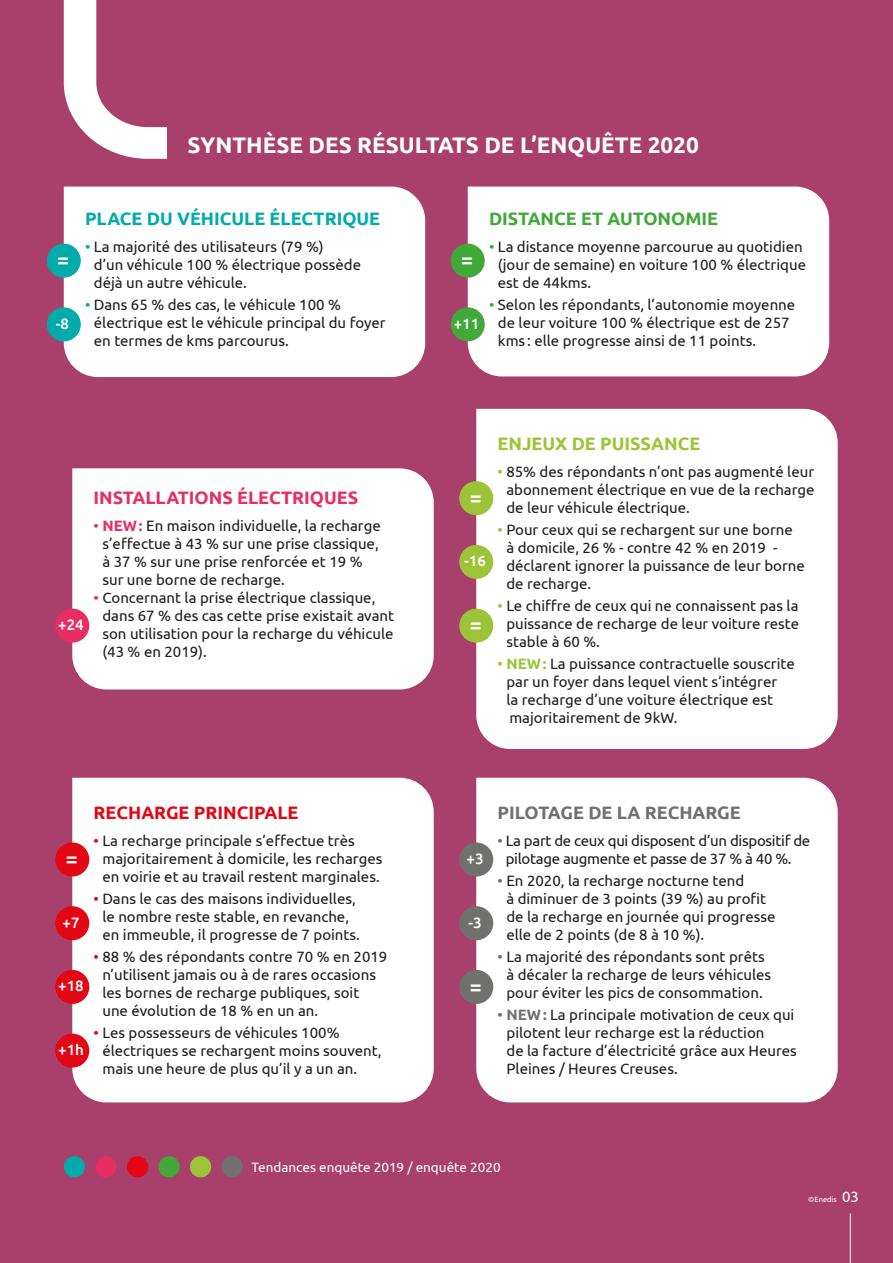
<style>
.page{position:relative;width:893px;height:1263px;background:#a93f6b}
.page>*{position:absolute;margin:0;border:0;box-sizing:border-box;transform-origin:0 0}
.t1{font:700 22.5px "Ubuntu";color:#fff}
.t2{font:500 21px "Ubuntu";color:#fff}
.t3{font:700 18px "Ubuntu";color:#00abaa}
.t4{font:700 18px "Ubuntu";color:#e72d61}
.t5{font:700 18px "Ubuntu";color:#70706f}
.t6{font:700 18px "Ubuntu";color:#40a939}
.t7{font:700 18px "Ubuntu";color:#e30614}
.t8{font:700 18px "Ubuntu";color:#9bc438}
.t9{font:15px/18px "Ubuntu";color:#1d1d1b}
.t10{font:15px/18px "Ubuntu";letter-spacing:-.02em;color:#1d1d1b}
.t11{font:500 15px "Ubuntu";color:#fff}
.t12{font:13.5px "Ubuntu";color:#fff}
.t13{font:7.5px "Ubuntu";color:#fff}
.s1{color:#00abaa}
.s2{color:#40a939}
.s3{color:#e72d61}
.s4{font-weight:700;color:#e72d61}
.s5{color:#9bc438}
.s6{font-weight:700;color:#9bc438}
.s7{color:#e30614}
.s8{color:#70706f}
.s9{font-weight:700;color:#70706f}
.s10{font-size:15px}
</style>
<div class="page">
<hr style="left:850px;top:1213px;width:1px;height:50px;background:#fff">
<svg style="left:64px;top:0;width:103px;height:159px"></svg>
<div style="left:64px;top:1156px;width:21px;height:21px;background:#00abaa;border-radius:50%"></div>
<div style="left:158px;top:1156px;width:22px;height:21px;background:#40a939;border-radius:50%"></div>
<div style="left:95px;top:1156px;width:22px;height:21px;background:#e72d61;border-radius:50%"></div>
<div style="left:190px;top:1156px;width:21px;height:21px;background:#9bc438;border-radius:50%"></div>
<div style="left:221px;top:1156px;width:22px;height:21px;background:#70706f;border-radius:50%"></div>
<div style="left:127px;top:1156px;width:21px;height:21px;background:#e30614;border-radius:50%"></div>
<div style="left:64px;top:187px;width:361px;height:190px;background:#fff"></div>
<div style="left:468px;top:187px;width:361px;height:189px;background:#fff"></div>
<div style="left:47px;top:244px;width:34px;height:34px;background:#00abaa;border-radius:50%"></div>
<div style="left:451px;top:244px;width:34px;height:34px;background:#40a939;border-radius:50%"></div>
<div style="left:47px;top:307px;width:34px;height:34px;background:#00abaa;border-radius:50%"></div>
<div style="left:451px;top:307px;width:34px;height:34px;background:#40a939;border-radius:50%"></div>
<div style="left:476px;top:409px;width:362px;height:340px;background:#fff"></div>
<div style="left:459px;top:481px;width:34px;height:34px;background:#9bc438;border-radius:50%"></div>
<div style="left:459px;top:609px;width:34px;height:34px;background:#9bc438;border-radius:50%"></div>
<div style="left:459px;top:545px;width:34px;height:34px;background:#9bc438;border-radius:50%"></div>
<div style="left:72px;top:468px;width:362px;height:221px;background:#fff"></div>
<div style="left:55px;top:609px;width:34px;height:34px;background:#e72d61;border-radius:50%"></div>
<div style="left:476px;top:778px;width:362px;height:324px;background:#fff"></div>
<div style="left:72px;top:778px;width:362px;height:324px;background:#fff"></div>
<div style="left:55px;top:842px;width:34px;height:34px;background:#e30614;border-radius:50%"></div>
<div style="left:459px;top:970px;width:34px;height:34px;background:#70706f;border-radius:50%"></div>
<div style="left:55px;top:906px;width:34px;height:34px;background:#e30614;border-radius:50%"></div>
<div style="left:459px;top:842px;width:34px;height:34px;background:#70706f;border-radius:50%"></div>
<div style="left:459px;top:906px;width:34px;height:34px;background:#70706f;border-radius:50%"></div>
<div style="left:55px;top:970px;width:34px;height:34px;background:#e30614;border-radius:50%"></div>
<div style="left:55px;top:1034px;width:34px;height:34px;background:#e30614;border-radius:50%"></div>
<h1 class="t1" style="left:188px;top:131px;width:513px">SYNTHÈSE DES RÉSULTATS DE L’ENQUÊTE 2020</h1>
<p class="t3" style="left:85px;top:208px;width:297px">PLACE DU VÉHICULE ÉLECTRIQUE</p>
<p class="t9" style="left:94px;top:237px;width:269px;text-indent:-9px"><span class="s1">•</span> La majorité des utilisateurs (79 %)<br>d’un véhicule 100 % électrique possède déjà un autre véhicule.</p>
<p class="t9" style="left:94px;top:295px;width:293px;text-indent:-9px"><span class="s1">•</span> Dans 65 % des cas, le véhicule 100 % électrique est le véhicule principal du foyer en termes de kms parcourus.</p>
<h2 class="t2" style="left:57px;top:247px;width:13px">=</h2>
<h2 class="t2" style="left:461px;top:247px;width:13px">=</h2>
<p class="t11" style="left:56px;top:314px;width:15px">-8</p>
<p class="t11" style="left:454px;top:314px;width:27px">+11</p>
<p class="t6" style="left:489px;top:208px;width:231px">DISTANCE ET AUTONOMIE</p>
<p class="t9" style="left:498px;top:237px;width:310px;text-indent:-9px"><span class="s2">•</span> La distance moyenne parcourue au quotidien (jour de semaine) en voiture 100 % électrique est de 44kms.</p>
<p class="t9" style="left:498px;top:295px;width:299px;text-indent:-9px"><span class="s2">•</span> Selon les répondants, l’autonomie moyenne de leur voiture 100 % électrique est de 257 kms : elle progresse ainsi de 11 points.</p>
<p class="t11" style="left:58px;top:615px;width:27px">+24</p>
<p class="t4" style="left:94px;top:487px;width:266px">INSTALLATIONS ÉLECTRIQUES</p>
<p class="t9" style="left:102px;top:516px;width:280px;text-indent:-9px"><span class="s3">•</span> <span class="s4">NEW:</span> En maison individuelle, la recharge s’effectue à 43 % sur une prise classique, à 37 % sur une prise renforcée et 19 % sur une borne de recharge.</p>
<p class="t9" style="left:102px;top:588px;width:293px;text-indent:-9px"><span class="s3">•</span> Concernant la prise électrique classique, dans 67 % des cas cette prise existait avant son utilisation pour la recharge du véhicule (43 % en 2019).</p>
<h2 class="t2" style="left:470px;top:484px;width:13px">=</h2>
<p class="t11" style="left:464px;top:551px;width:23px">-16</p>
<h2 class="t2" style="left:470px;top:611px;width:13px">=</h2>
<p class="t8" style="left:497px;top:433px;width:204px">ENJEUX DE PUISSANCE</p>
<p class="t9" style="left:506px;top:462px;width:310px;text-align:justify;text-indent:-9px"><span class="s5">•</span> 85% des répondants n’ont pas augmenté leur abonnement électrique en vue de la recharge de leur véhicule électrique.</p>
<p class="t9" style="left:506px;top:520px;width:300px;text-indent:-9px"><span class="s5">•</span> Pour ceux qui se rechargent sur une borne<br>à domicile, 26 % - contre 42 % en 2019 - déclarent ignorer la puissance de leur borne de recharge.</p>
<p class="t9" style="left:506px;top:596px;width:294px;text-align:justify;text-indent:-9px"><span class="s5">•</span> Le chiffre de ceux qui ne connaissent pas la puissance de recharge de leur voiture reste stable à 60 %.</p>
<p class="t9" style="left:506px;top:654px;width:290px;text-indent:-9px"><span class="s5">•</span> <span class="s6">NEW:</span> La puissance contractuelle souscrite par un foyer dans lequel vient s’intégrer<br>la recharge d’une voiture électrique est majoritairement de 9kW.</p>
<h2 class="t2" style="left:66px;top:845px;width:13px">=</h2>
<p class="t11" style="left:63px;top:913px;width:19px">+7</p>
<p class="t11" style="left:58px;top:976px;width:27px">+18</p>
<p class="t11" style="left:58px;top:1040px;width:27px">+1h</p>
<p class="t7" style="left:94px;top:802px;width:206px">RECHARGE PRINCIPALE</p>
<p class="t9" style="left:102px;top:831px;width:282px;text-indent:-9px"><span class="s7">•</span> La recharge principale s’effectue très majoritairement à domicile, les recharges en voirie et au travail restent marginales.</p>
<p class="t9" style="left:94px;top:889px;width:268px;text-align:center"><span class="s7">•</span> Dans le cas des maisons individuelles, le nombre reste stable, en revanche, en immeuble, il progresse de 7 points.</p>
<p class="t9" style="left:102px;top:947px;width:286px;text-indent:-9px"><span class="s7">•</span> 88 % des répondants contre 70 % en 2019 n’utilisent jamais ou à de rares occasions les bornes de recharge publiques, soit une évolution de 18 % en un an.</p>
<p class="t9" style="left:102px;top:1023px;width:281px;text-indent:-9px"><span class="s7">•</span> Les possesseurs de véhicules 100% électriques se rechargent moins souvent, mais une heure de plus qu’il y a un an.</p>
<p class="t11" style="left:466px;top:849px;width:19px">+3</p>
<p class="t11" style="left:468px;top:913px;width:15px">-3</p>
<h2 class="t2" style="left:470px;top:973px;width:13px">=</h2>
<p class="t5" style="left:497px;top:802px;width:245px">PILOTAGE DE LA RECHARGE</p>
<p class="t10" style="left:506px;top:831px;width:306px;text-indent:-8px"><span class="s8">•</span> La part de ceux qui disposent d’un dispositif de pilotage augmente et passe de 37 % à 40 %.</p>
<p class="t9" style="left:506px;top:871px;width:271px;text-indent:-9px"><span class="s8">•</span> En 2020, la recharge nocturne tend<br>à diminuer de 3 points (39 %) au profit de la recharge en journée qui progresse elle de 2 points (de 8 à 10 %).</p>
<p class="t9" style="left:497px;top:947px;width:275px;text-align:center"><span class="s8">•</span> La majorité des répondants sont prêts à décaler la recharge de leurs véhicules pour éviter les pics de consommation.</p>
<p class="t9" style="left:506px;top:1005px;width:292px;text-indent:-9px"><span class="s8">•</span> <span class="s9">NEW:</span> La principale motivation de ceux qui pilotent leur recharge est la réduction<br>de la facture d’électricité grâce aux Heures Pleines / Heures Creuses.</p>
<p class="t12" style="left:251px;top:1159px;width:251px">Tendances enquête 2019 / enquête 2020</p>
<p class="t13" style="left:808px;top:1194px;width:52px">©Enedis <span class="s10">03</span></p>
</div>
